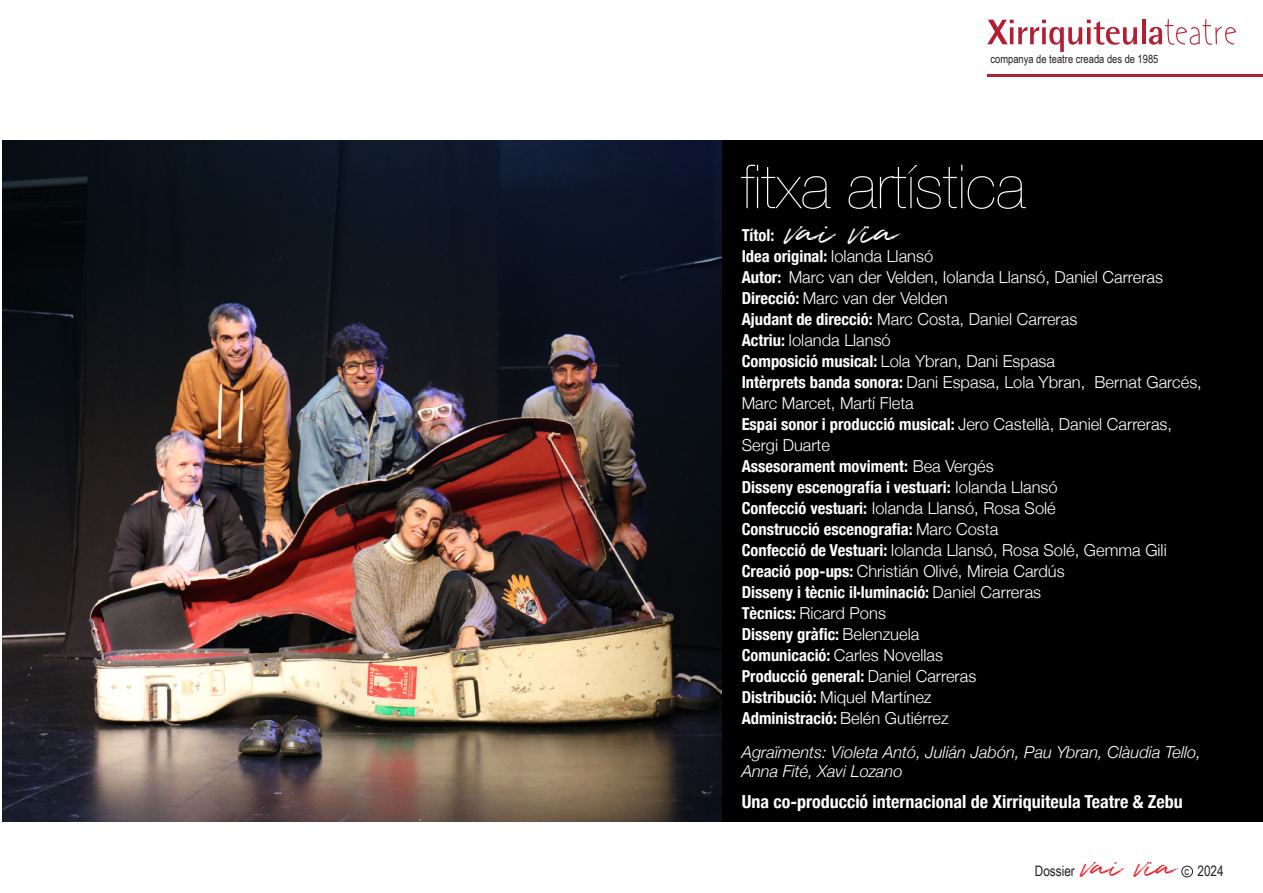
<style>
.page{position:relative;width:1263px;height:893px;background:#fff}
.page>*{position:absolute;margin:0;border:0;box-sizing:border-box;transform-origin:0 0}
.t1{font:200 60.9px "Helvetica Neue";color:#fff}
.t2{font:39px "Quentin";color:#fff}
.t3{font:32.7px "Quentin";color:#ee1d23}
.t4{font:700 condensed 18px "Helvetica Neue";color:#fff}
.t5{font:300 16.5px/21px "Helvetica Neue";color:#fff}
.t6{font:italic 300 16.5px/19.5px "Helvetica Neue";color:#fff}
.t7{font:14.4px "Arial Narrow";color:#231f20}
.t8{font:11.4px "Arial Narrow";color:#231f20}
.s1{font-weight:700;font-stretch:condensed}
.s2{font-size:11.25px}
</style>
<div class="page">
<img style="left:2px;top:141px;width:720px;height:681px">
<div style="left:722px;top:141px;width:541px;height:681px;background:#000001"></div>
<svg style="left:987px;top:20px;width:150px;height:32px"></svg>
<hr style="left:1142px;top:20px;width:3px;height:24px;background:#b31e33">
<svg style="left:1149px;top:19px;width:87px;height:26px"></svg>
<hr style="left:987px;top:74px;width:275px;height:2px;background:#b31e33">
<div style="left:1181px;top:866px;width:12px;height:11px;border:1px solid #231f20;border-radius:50%"></div>
<p class="t8" style="left:990px;top:51px;width:169px">companya de teatre creada des de 1985</p>
<h1 class="t1" style="left:741px;top:139px;width:286px">fitxa artística</h1>
<h2 class="t2" style="left:785px;top:205px;width:114px">vai via</h2>
<p class="t5" style="left:742px;top:223px;width:462px"><span class="s1">Títol:<br>Idea original:</span> Iolanda Llansó<br><span class="s1">Autor:</span> Marc van der Velden, Iolanda Llansó, Daniel Carreras <span class="s1">Direcció:</span> Marc van der Velden<br><span class="s1">Ajudant de direcció:</span> Marc Costa, Daniel Carreras<br><span class="s1">Actriu:</span> Iolanda Llansó<br><span class="s1">Composició musical:</span> Lola Ybran, Dani Espasa<br><span class="s1">Intèrprets banda sonora:</span> Dani Espasa, Lola Ybran, Bernat Garcés, Marc Marcet, Martí Fleta<br><span class="s1">Espai sonor i producció musical:</span> Jero Castellà, Daniel Carreras, Sergi Duarte<br><span class="s1">Assesorament moviment:</span> Bea Vergés<br><span class="s1">Disseny escenografía i vestuari:</span> Iolanda Llansó<br><span class="s1">Confecció vestuari:</span> Iolanda Llansó, Rosa Solé<br><span class="s1">Construcció escenografia:</span> Marc Costa<br><span class="s1">Confecció de Vestuari:</span> Iolanda Llansó, Rosa Solé, Gemma Gili <span class="s1">Creació pop-ups:</span> Christián Olivé, Mireia Cardús<br><span class="s1">Disseny i tècnic il·luminació:</span> Daniel Carreras<br><span class="s1">Tècnics:</span> Ricard Pons<br><span class="s1">Disseny gràfic:</span> Belenzuela<br><span class="s1">Comunicació:</span> Carles Novellas<br><span class="s1">Producció general:</span> Daniel Carreras<br><span class="s1">Distribució:</span> Miquel Martínez<br><span class="s1">Administració:</span> Belén Gutiérrez</p>
<p class="t6" style="left:742px;top:741px;width:461px">Agraïments: Violeta Antó, Julián Jabón, Pau Ybran, Clàudia Tello,<br>Anna Fité, Xavi Lozano</p>
<p class="t4" style="left:742px;top:787px;width:442px">Una co-producció internacional de Xirriquiteula Teatre &amp; Zebu</p>
<p class="t7" style="left:1035px;top:860px;width:42px">Dossier</p>
<h3 class="t3" style="left:1081px;top:844px;width:96px">vai via</h3>
<p class="t7" style="left:1184px;top:860px;width:41px"><span class="s2">c</span> 2024</p>
</div>
